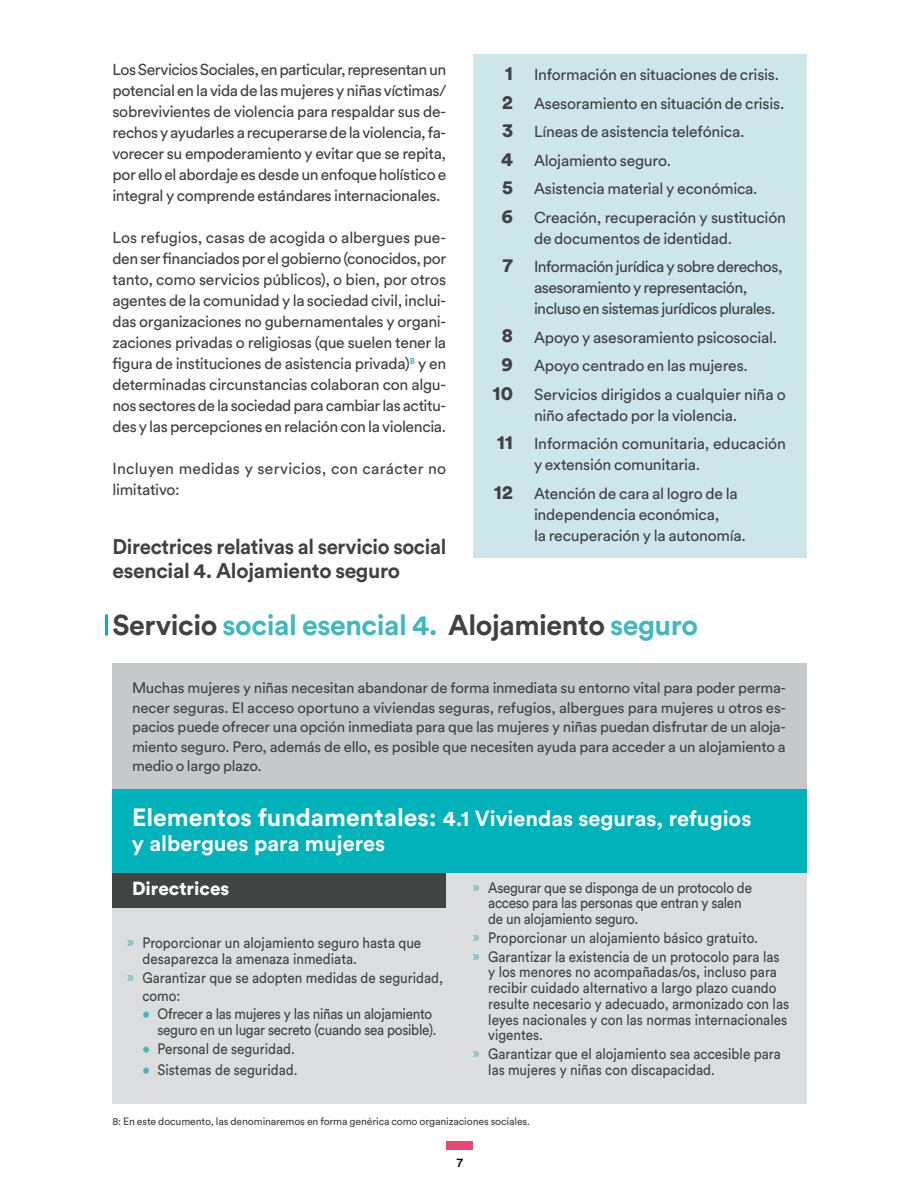
<style>
.page{position:relative;width:918px;height:1188px;background:#fff}
.page>*{position:absolute;margin:0;border:0;box-sizing:border-box;transform-origin:0 0}
.t1{font:700 28.5px "Circular Std";letter-spacing:-.015em;color:#3fb8c0}
.t2{font:700 21.75px/24.8px "Circular Std";color:#fff}
.t3{font:700 21px/24px "Circular Std";letter-spacing:-.015em;color:#414042}
.t4{font:900 19.5px/28.5px "Circular Std";color:#414042;text-align:justify}
.t5{font:900 18.75px "Circular Std";color:#fff}
.t6{font:15.75px/21px "Circular Std";letter-spacing:-.015em;color:#414042}
.t7{font:15.75px/21px "Circular Std";letter-spacing:-.035em;color:#414042}
.t8{font:15.75px/21px "Circular Std";letter-spacing:.015em;color:#414042}
.t9{font:15px/15.8px "Circular Std";color:#414042;scale:.9 1}
.t10{font:15px/19.5px "Circular Std";color:#414042;text-align:justify}
.t11{font:15px/15.8px "Circular Std";letter-spacing:-.02em;color:#414042;text-align:right;scale:.9 1}
.t12{font:500 12.75px "Circular Std";color:#000}
.t13{font:10.5px "Circular Std";letter-spacing:-.015em;color:#414042}
.s1{color:#414042}
.s2{font-size:24.75px}
.s3{color:#3fb8c0}
</style>
<div class="page">
<div style="left:446px;top:1142px;width:27px;height:8px;background:#e54877"></div>
<div style="left:473px;top:54px;width:334px;height:504px;background:#cce6e9"></div>
<div style="left:112px;top:663px;width:695px;height:126px;background:#c7c8ca"></div>
<div style="left:112px;top:873px;width:695px;height:231px;background:#dcddde"></div>
<hr style="left:105px;top:614px;width:3px;height:22px;background:#00b2ba">
<div style="left:112px;top:789px;width:695px;height:84px;background:#00b2ba"></div>
<div style="left:112px;top:873px;width:334px;height:35px;background:#424444"></div>
<p class="t6" style="left:112px;top:59px;width:335px;text-align:justify">Los Servicios Sociales, en particular, representan un potencial en la vida de las mujeres y niñas víctimas/ sobrevivientes de violencia para respaldar sus de&shy;rechos y ayudarles a recuperarse de la violencia, fa&shy;vorecer su empoderamiento y evitar que se repita, por ello el abordaje es desde un enfoque holístico e integral y comprende estándares internacionales.</p>
<p class="t6" style="left:112px;top:227px;width:335px;text-align:justify">Los refugios, casas de acogida o albergues pue&shy;den ser financiados por el gobierno (conocidos, por tanto, como servicios públicos), o bien, por otros agentes de la comunidad y la sociedad civil, inclui&shy;das organizaciones no gubernamentales y organi&shy;zaciones privadas o religiosas (que suelen tener la figura de instituciones de asistencia privada)<sup>8</sup> y en determinadas circunstancias colaboran con algu&shy;nos sectores de la sociedad para cambiar las actitu&shy;des y las percepciones en relación con la violencia.</p>
<p class="t8" style="left:112px;top:458px;width:335px">Incluyen medidas y servicios, con carácter no limitativo:</p>
<h3 class="t3" style="left:112px;top:534px;width:335px">Directrices relativas al servicio social esencial 4. Alojamiento seguro</h3>
<p class="t4" style="left:501px;top:59px;width:13px">1<br>2<br>3<br>4<br>5<br>6</p>
<p class="t4" style="left:503px;top:251px;width:12px">7</p>
<p class="t4" style="left:493px;top:320px;width:22px;line-height:29px;text-align:center">8<br>9<br>10</p>
<p class="t4" style="left:497px;top:428px;width:18px">11</p>
<p class="t4" style="left:494px;top:477px;width:21px">12</p>
<p class="t6" style="left:534px;top:60px;width:254px;line-height:28.5px">Información en situaciones de crisis.<br>Asesoramiento en situación de crisis.<br>Líneas de asistencia telefónica.<br>Alojamiento seguro.<br>Asistencia material y económica.<br>Creación, recuperación y sustitución</p>
<p class="t6" style="left:534px;top:224px;width:250px;line-height:28.5px">de documentos de identidad.<br>Información jurídica y sobre derechos,</p>
<p class="t7" style="left:534px;top:277px;width:243px">asesoramiento y representación, incluso en sistemas jurídicos plurales.</p>
<p class="t6" style="left:534px;top:323px;width:253px;line-height:28.5px">Apoyo y asesoramiento psicosocial.<br>Apoyo centrado en las mujeres.<br>Servicios dirigidos a cualquier niña o</p>
<p class="t6" style="left:534px;top:401px;width:253px;line-height:28.5px">niño afectado por la violencia.<br>Información comunitaria, educación</p>
<p class="t6" style="left:534px;top:450px;width:205px;line-height:28.5px">y extensión comunitaria.<br>Atención de cara al logro de la</p>
<p class="t6" style="left:534px;top:504px;width:213px">independencia económica,<br>la recuperación y la autonomía.</p>
<h1 class="t1" style="left:112px;top:607px;width:587px"><span class="s1">Servicio</span> social esencial 4. <span class="s1">Alojamiento</span> seguro</h1>
<p class="t10" style="left:132px;top:678px;width:656px">Muchas mujeres y niñas necesitan abandonar de forma inmediata su entorno vital para poder perma&shy;necer seguras. El acceso oportuno a viviendas seguras, refugios, albergues para mujeres u otros es&shy;pacios puede ofrecer una opción inmediata para que las mujeres y niñas puedan disfrutar de un aloja&shy;miento seguro. Pero, además de ello, es posible que necesiten ayuda para acceder a un alojamiento a medio o largo plazo.</p>
<h2 class="t2" style="left:132px;top:806px;width:621px"><span class="s2">Elementos fundamentales:</span> 4.1 Viviendas seguras, refugios y albergues para mujeres</h2>
<p class="t5" style="left:132px;top:876px;width:99px">Directrices</p>
<p class="t11" style="left:488px;top:879px;width:295px;text-align:left;text-indent:-15px"><span class="s3">»</span> Asegurar que se disponga de un protocolo de acceso para las personas que entran y salen de un alojamiento seguro.</p>
<p class="t9" style="left:473px;top:928px;width:342px;line-height:18.8px"><span class="s3">»</span> Proporcionar un alojamiento básico gratuito.<br><span class="s3">»</span> Garantizar la existencia de un protocolo para las</p>
<p class="t9" style="left:488px;top:964px;width:336px">y los menores no acompañadas/os, incluso para recibir cuidado alternativo a largo plazo cuando resulte necesario y adecuado, armonizado con las leyes nacionales y con las normas internacionales vigentes.</p>
<p class="t9" style="left:488px;top:1046px;width:327px;text-indent:-15px"><span class="s3">»</span> Garantizar que el alojamiento sea accesible para las mujeres y niñas con discapacidad.</p>
<p class="t9" style="left:142px;top:935px;width:311px;text-indent:-15px"><span class="s3">»</span> Proporcionar un alojamiento seguro hasta que desaparezca la amenaza inmediata.</p>
<p class="t9" style="left:142px;top:968px;width:336px;line-height:18px;text-indent:-15px"><span class="s3">»</span> Garantizar que se adopten medidas de seguridad, como:</p>
<p class="t11" style="left:142px;top:1006px;width:328px"><span class="s3">•</span> Ofrecer a las mujeres y las niñas un alojamiento seguro en un lugar secreto (cuando sea posible).</p>
<p class="t9" style="left:142px;top:1041px;width:171px"><span class="s3">•</span> Personal de seguridad.</p>
<p class="t9" style="left:142px;top:1062px;width:174px"><span class="s3">•</span> Sistemas de seguridad.</p>
<p class="t13" style="left:112px;top:1115px;width:419px">8: En este documento, las denominaremos en forma genérica como organizaciones sociales.</p>
<p class="t12" style="left:457px;top:1155px;width:8px">7</p>
</div>
